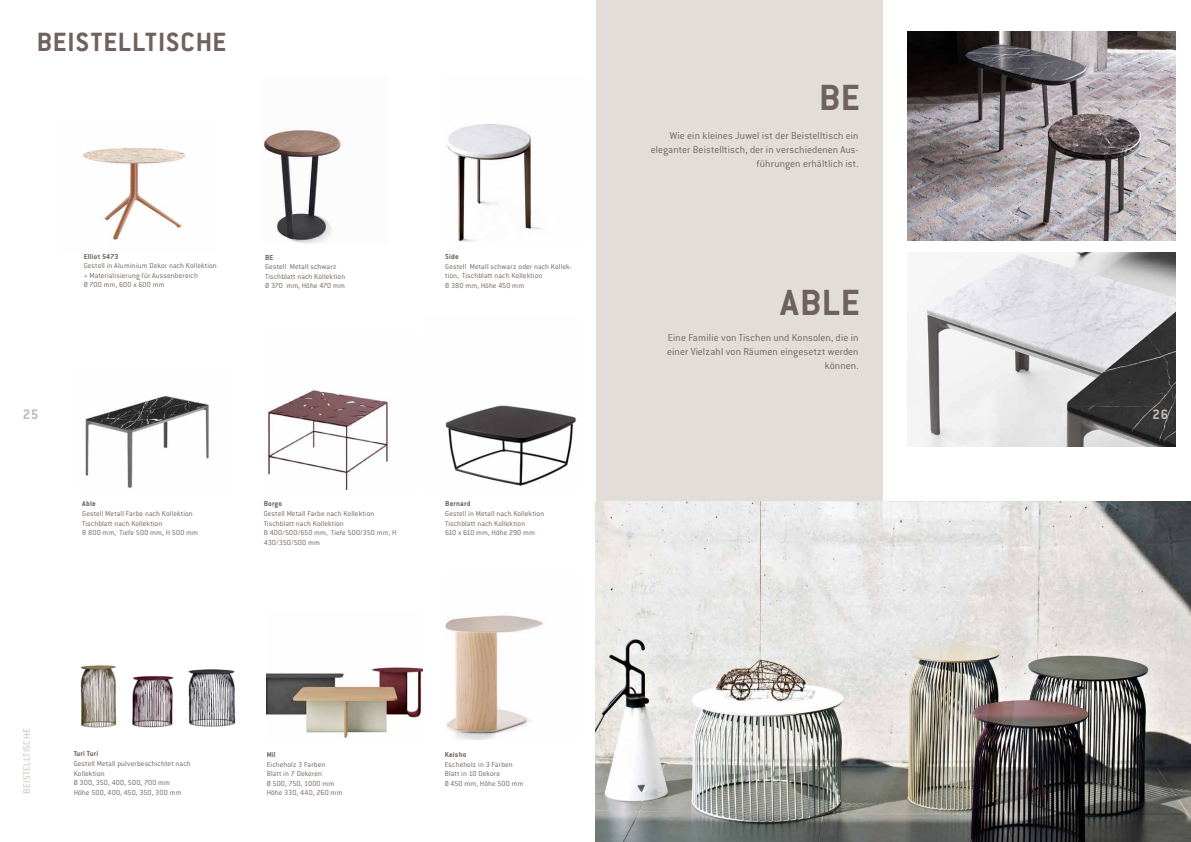
<style>
.page{position:relative;width:1191px;height:842px;background:#fff}
.page>*{position:absolute;margin:0;border:0;box-sizing:border-box;transform-origin:0 0}
.t1{font:700 40px "Conduit ITC Pro";letter-spacing:.015em;color:#6e615e}
.t2{font:700 29px "Conduit ITC Pro";letter-spacing:.025em;color:#6e615e}
.t3{font:700 15px "Conduit ITC Pro";color:#c3b9b5}
.t4{font:300 11px/14px "Conduit ITC Pro";letter-spacing:.005em;color:#6e615e;text-align:right}
.t5{font:300 10px "Conduit ITC Pro";letter-spacing:.04em;color:#c3b9b5}
.t6{font:300 8px/9.6px "Conduit ITC Pro";letter-spacing:.01em;color:#6e615e}
.t7{font:700 8px "Conduit ITC Pro";letter-spacing:.025em;color:#6e615e}
</style>
<div class="page">
<img style="left:83px;top:147px;width:103px;height:93px">
<img style="left:264px;top:129px;width:77px;height:114px">
<img style="left:447px;top:124px;width:94px;height:118px">
<img style="left:85px;top:396px;width:124px;height:92px">
<img style="left:267px;top:390px;width:121px;height:99px">
<img style="left:445px;top:405px;width:131px;height:81px">
<img style="left:445px;top:615px;width:98px;height:125px">
<img style="left:267px;top:667px;width:155px;height:71px">
<img style="left:80px;top:665px;width:156px;height:63px">
<div style="left:596px;top:0;width:286px;height:842px;background:#e2ddd9"></div>
<img style="left:907px;top:31px;width:268px;height:210px">
<img style="left:907px;top:253px;width:268px;height:194px">
<img style="left:595px;top:501px;width:596px;height:341px">
<h2 class="t2" style="left:37px;top:25px;width:191px">BEISTELLTISCHE</h2>
<p class="t7" style="left:84px;top:251px;width:36px">Elliot 5473</p>
<p class="t6" style="left:84px;top:261px;width:135px">Gestell in Aluminium Dekor nach Kollektion + Materialisierung für Aussenbereich<br>Ø 700 mm, 600 x 600 mm</p>
<p class="t7" style="left:265px;top:252px;width:10px">BE</p>
<p class="t6" style="left:265px;top:262px;width:82px">Gestell Metall schwarz<br>Tischblatt nach Kollektion<br>Ø 370 mm, Höhe 470 mm</p>
<h3 class="t3" style="left:23px;top:405px;width:17px">25</h3>
<p class="t7" style="left:82px;top:499px;width:15px">Able</p>
<p class="t6" style="left:82px;top:509px;width:117px">Gestell Metall Farbe nach Kollektion<br>Tischblatt nach Kollektion<br>B 800 mm, Tiefe 500 mm, H 500 mm</p>
<p class="t7" style="left:264px;top:499px;width:20px">Borgo</p>
<p class="t6" style="left:264px;top:509px;width:134px">Gestell Metall Farbe nach Kollektion<br>Tischblatt nach Kollektion<br>B 400/500/650 mm, Tiefe 500/350 mm, H<br>430/350/500 mm</p>
<p class="t7" style="left:445px;top:252px;width:15px">Side</p>
<p class="t6" style="left:445px;top:262px;width:128px">Gestell Metall schwarz oder nach Kollek&shy;tion, Tischblatt nach Kollektion<br>Ø 380 mm, Höhe 450 mm</p>
<p class="t7" style="left:445px;top:499px;width:27px">Bernard</p>
<p class="t6" style="left:445px;top:509px;width:101px">Gestell in Metall nach Kollektion<br>Tischblatt nach Kollektion<br>610 x 610 mm, Höhe 290 mm</p>
<p class="t5" style="left:21px;top:794px;width:67px;rotate:-90deg">BEISTELLTISCHE</p>
<p class="t7" style="left:74px;top:749px;width:26px">Turi Turi</p>
<p class="t6" style="left:74px;top:759px;width:118px">Gestell Metall pulverbeschichtet nach<br>Kollektion<br>Ø 300, 350, 400, 500, 700 mm<br>Höhe 500, 400, 450, 350, 300 mm</p>
<p class="t7" style="left:267px;top:750px;width:11px">Mil</p>
<p class="t6" style="left:267px;top:759px;width:77px">Eicheholz 3 Farben<br>Blatt in 7 Dekoren<br>Ø 500, 750, 1000 mm<br>Höhe 330, 440, 260 mm</p>
<p class="t7" style="left:445px;top:750px;width:23px">Keisho</p>
<p class="t6" style="left:445px;top:759px;width:80px">Escheholz in 3 Farben<br>Blatt in 10 Dekore<br>Ø 450 mm, Höhe 500 mm</p>
<h1 class="t1" style="left:819px;top:75px;width:42px">BE</h1>
<h3 class="t4" style="left:651px;top:129px;width:209px">Wie ein kleines Juwel ist der Beistelltisch ein eleganter Beistelltisch, der in verschiedenen Aus&shy;führungen erhältlich ist.</h3>
<h1 class="t1" style="left:780px;top:280px;width:81px">ABLE</h1>
<h3 class="t4" style="left:667px;top:331px;width:193px">Eine Familie von Tischen und Konsolen, die in einer Vielzahl von Räumen eingesetzt werden können.</h3>
<h3 class="t3" style="left:1152px;top:405px;width:17px">26</h3>
</div>
